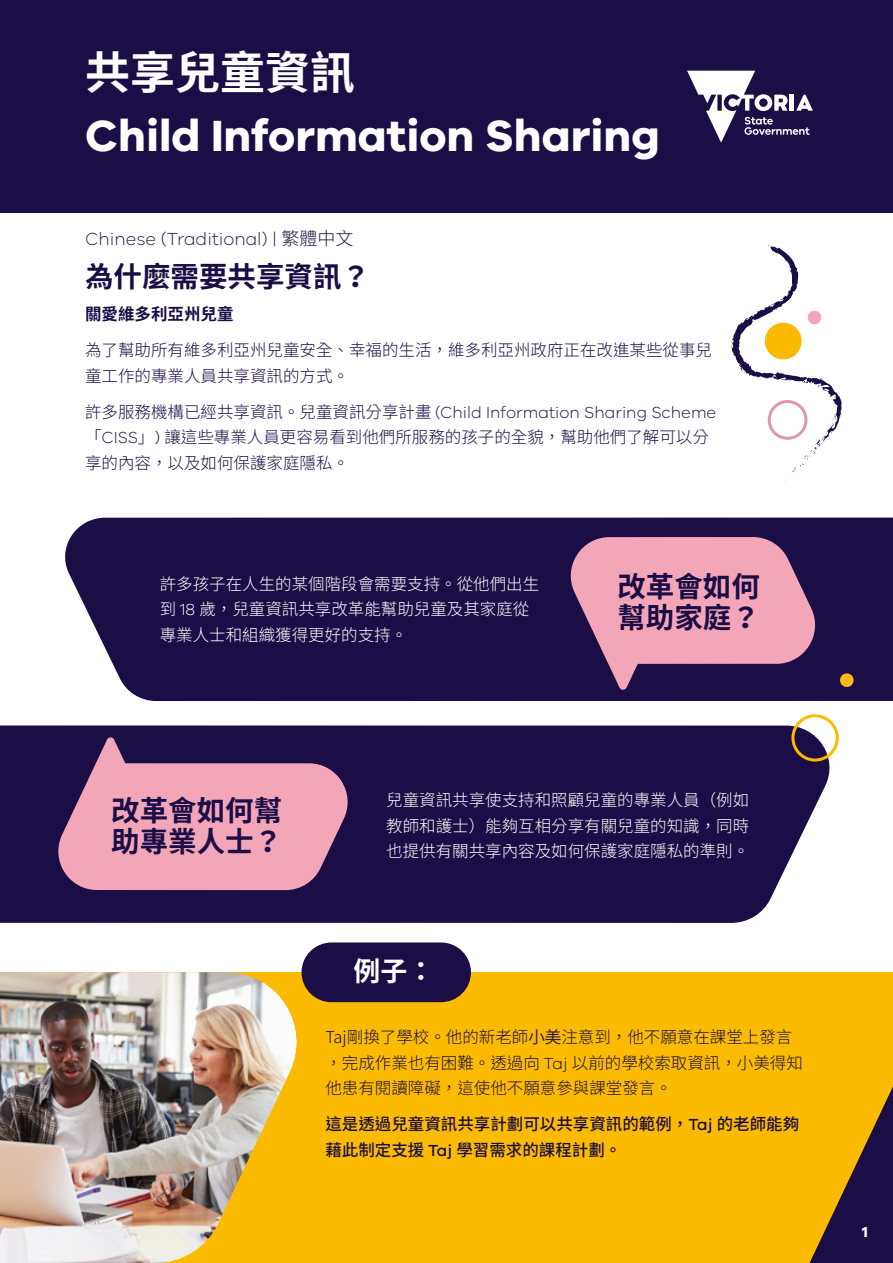
<style>
.page{position:relative;width:893px;height:1263px;background:#fff}
.page>*{position:absolute;margin:0;border:0;box-sizing:border-box;transform-origin:0 0}
.t1{font:700 45px/61.8px "VIC";color:#fff}
.t2{font:700 28.5px/31.5px "Noto Sans CJ Ktc";color:#1b0e46}
.t3{font:700 27px "Noto Sans CJ Ktc";color:#fff}
.t4{font:300 18px "VIC";color:#251b4a}
.t5{font:300 16.5px/25.5px "Noto Sans CJ Ktc";color:#1b0e46}
.t6{font:300 16.5px/25.5px "Noto Sans CJ Ktc";color:#fff}
.t7{font:500 16.5px/25.5px "Noto Sans CJ Ktc";color:#1b0e46}
.t8{font:700 16.5px "Noto Sans CJ Ktc";color:#1b0e46}
.t9{font:700 15px "VIC";color:#fff}
.s1{font-family:"Noto Sans CJ Ktc"}
.s2{font-family:"VIC"}
.s3{font-family:"Koz Go Pr 6 N";font-weight:400}
</style>
<div class="page">
<div style="left:0;top:0;width:893px;height:213px;background:#1b0e46"></div>
<svg style="left:687px;top:71px;width:126px;height:72px"></svg>
<hr style="left:790px;top:95px;width:4px;height:16px;background:#fff">
<div style="left:65px;top:518px;width:828px;height:183px;background:#1b0e46"></div>
<svg style="left:0;top:725px;width:839px;height:198px;background:#2a1e52"></svg>
<svg style="left:562px;top:537px;width:261px;height:153px;background:#b27896"></svg>
<svg style="left:50px;top:737px;width:306px;height:153px;background:#b57a98"></svg>
<svg style="left:731px;top:245px;width:111px;height:230px"></svg>
<div style="left:791px;top:714px;width:48px;height:47px;border:3px solid #fcbb00;border-radius:50%"></div>
<div style="left:797px;top:666px;width:21px;height:21px;background:#1b0e46;border-radius:50%"></div>
<svg style="left:839px;top:672px;width:15px;height:16px"></svg>
<div style="left:0;top:973px;width:893px;height:290px;background:#fcbb00"></div>
<img style="left:0;top:972px;width:311px;height:291px">
<svg style="left:809px;top:1086px;width:84px;height:177px"></svg>
<div style="left:302px;top:942px;width:169px;height:60px;background:#1b0e46;border-radius:30px"></div>
<h1 class="t1" style="left:85px;top:41px;width:576px"><span class="s1">共享兒童資訊<br></span>Child Information Sharing</h1>
<p class="t4" style="left:85px;top:228px;width:270px">Chinese (Traditional) | <span class="s1">繁體中文</span></p>
<h2 class="t2" style="left:85px;top:261px;width:286px">為什麼需要共享資訊？</h2>
<h3 class="t8" style="left:85px;top:305px;width:150px">關愛維多利亞州兒童</h3>
<p class="t5" style="left:85px;top:338px;width:628px">為了幫助所有維多利亞州兒童安全、幸福的生活，維多利亞州政府正在改進某些從事兒童工作的專業人員共享資訊的方式。</p>
<p class="t5" style="left:85px;top:399px;width:633px">許多服務機構已經共享資訊。兒童資訊分享計畫 <span class="s2">(Child Information Sharing Scheme</span>「<span class="s2">CISS</span>」<span class="s2">)</span> 讓這些專業人員更容易看到他們所服務的孩子的全貌，幫助他們了解可以分享的內容，以及如何保護家庭隱私。</p>
<p class="t6" style="left:160px;top:571px;width:381px">許多孩子在人生的某個階段會需要支持。從他們出生到 <span class="s2">18</span> 歲，兒童資訊共享改革能幫助兒童及其家庭從專業人士和組織獲得更好的支持。</p>
<p class="t2" style="left:617px;top:571px;width:144px">改革會如何幫助家庭？</p>
<p class="t2" style="left:111px;top:795px;width:172px">改革會如何幫助專業人士？</p>
<p class="t6" style="left:386px;top:788px;width:364px;text-align:justify">兒童資訊共享使支持和照顧兒童的專業人員（例如教師和護士）能夠互相分享有關兒童的知識，同時也提供有關共享內容及如何保護家庭隱私的準則。</p>
<h4 class="t3" style="left:353px;top:955px;width:83px">例子：</h4>
<p class="t5" style="left:325px;top:1025px;width:479px">Taj剛換了學校。他的新老師<span class="s3">小美</span>注意到，他不願意在課堂上發言，完成作業也有困難。透過向 <span class="s2">Taj</span> 以前的學校索取資訊，小美得知他患有閱讀障礙，這使他不願意參與課堂發言。</p>
<p class="t7" style="left:325px;top:1112px;width:475px">這是透過兒童資訊共享計劃可以共享資訊的範例，<span class="s2">Taj</span> 的老師能夠藉此制定支援 <span class="s2">Taj</span> 學習需求的課程計劃。</p>
<p class="t9" style="left:862px;top:1223px;width:7px">1</p>
</div>
